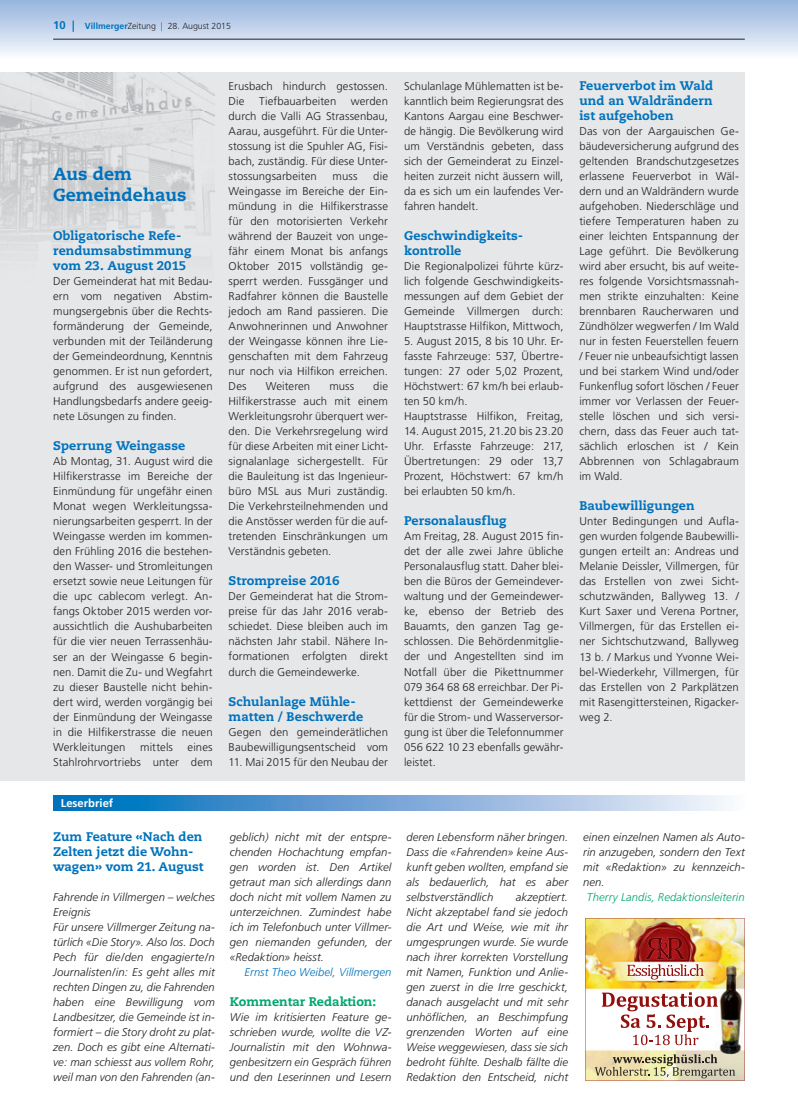
<style>
.page{position:relative;width:798px;height:1117px;background:#fff}
.page>*{position:absolute;margin:0;border:0;box-sizing:border-box;transform-origin:0 0}
.t1{font:800 17.5px/21px "Caecilia";color:#0072bc}
.t2{font:800 12.5px/15px "Caecilia";letter-spacing:.005em;color:#0072bc}
.t3{font:800 12.5px "Caecilia";color:#00a66e}
.t4{font:300 11.25px/15px "Frutiger";letter-spacing:.005em;color:#231f20;text-align:justify}
.t5{font:italic 300 11.25px/15px "Frutiger";letter-spacing:.005em;color:#231f20;text-align:justify}
.t6{font:italic 300 11.25px "Frutiger";letter-spacing:.005em;color:#00a66e}
.t7{font:italic 300 11.25px "Frutiger";letter-spacing:.01em;color:#0072bc}
.t8{font:700 11.25px "Frutiger";color:#fff}
.t9{font:300 8.75px "Frutiger";color:#231f20}
.s1{font-weight:700;font-size:11.25px;color:#0072bc}
.s2{font-family:"Myriad";font-weight:700;font-size:11.25px;color:#0072bc}
.s3{font-weight:700;color:#0072bc}
.s4{color:#0072bc}
</style>
<div class="page">
<svg style="left:0;top:0;width:797px;height:55px;background:#c2d3ea"></svg>
<hr style="left:53px;top:39px;width:691px;height:1px;background:#231f20">
<div style="left:0;top:72px;width:744px;height:708px;background:#e6e7e9"></div>
<img style="left:0;top:72px;width:215px;height:175px">
<img style="left:585px;top:918px;width:159px;height:162px">
<svg style="left:54px;top:795px;width:673px;height:15px;background:#73a9d8"></svg>
<p class="t9" style="left:53px;top:21px;width:179px"><span class="s1">10</span> <span class="s2">|</span> <span class="s3">Villmerger</span>Zeitung <span class="s4">|</span> 28. August 2015</p>
<h1 class="t1" style="left:53px;top:163px;width:135px">Aus dem<br>Gemeindehaus</h1>
<p class="t2" style="left:53px;top:228px;width:140px">Obligatorische Refe&shy;rendumsabstimmung vom 23. August 2015</p>
<p class="t4" style="left:53px;top:274px;width:161px">Der Gemeinderat hat mit Bedau&shy;ern vom negativen Abstim&shy;mungsergebnis über die Rechts&shy;formänderung der Gemeinde, verbunden mit der Teiländerung der Gemeindeordnung, Kenntnis genommen. Er ist nun gefordert, aufgrund des ausgewiesenen Handlungsbedarfs andere geeig&shy;nete Lösungen zu finden.</p>
<p class="t2" style="left:53px;top:438px;width:134px">Sperrung Weingasse</p>
<p class="t4" style="left:53px;top:454px;width:161px">Ab Montag, 31. August wird die Hilfikerstrasse im Bereiche der Einmündung für ungefähr einen Monat wegen Werkleitungssa&shy;nierungsarbeiten gesperrt. In der Weingasse werden im kommen&shy;den Frühling 2016 die bestehen&shy;den Wasser- und Stromleitungen ersetzt sowie neue Leitungen für die upc cablecom verlegt. An&shy;fangs Oktober 2015 werden vor&shy;aussichtlich die Aushubarbeiten für die vier neuen Terrassenhäu&shy;ser an der Weingasse 6 begin&shy;nen. Damit die Zu- und Wegfahrt zu dieser Baustelle nicht behin&shy;dert wird, werden vorgängig bei der Einmündung der Weingasse in die Hilfikerstras se die neuen Werkleitungen</p>
<p class="t4" style="left:140px;top:739px;width:34px">mittels</p>
<p class="t4" style="left:53px;top:739px;width:161px;text-align:right">eines<br>Stahlrohrvortriebs unter dem</p>
<p class="t8" style="left:61px;top:796px;width:54px">Leserbrief</p>
<p class="t2" style="left:53px;top:828px;width:152px">Zum Feature «Nach den<br>Zelten jetzt die Wohn&shy;wagen» vom 21. August</p>
<p class="t5" style="left:53px;top:889px;width:163px;text-align:left">Fahrende in Villmergen – welches<br>Ereignis<br>Für unsere Villmerger Zeitung na&shy;türlich «Die Story». Also los. Doch<br>Pech für die/den engagierte/n<br>Journalisten/in: Es geht alles mit rechten Dingen zu, die Fahrenden haben eine Bewilligung vom<br>Landbesitzer, die Gemeinde ist in&shy;formiert – die Story droht zu plat&shy;zen. Doch es gibt eine Alternati&shy;ve: man schiesst aus vollem Rohr, weil man von den Fahrenden (an-</p>
<p class="t4" style="left:228px;top:79px;width:161px">Erusbach hindurch gestossen.<br>Die</p>
<p class="t4" style="left:259px;top:94px;width:79px">Tiefbauarbeiten</p>
<p class="t4" style="left:228px;top:94px;width:161px;text-indent:122px">werden durch die Valli AG Strassenbau, Aarau, ausgeführt. Für die Unter&shy;stossung ist die Spuhler AG, Fisi&shy;bach, zuständig. Für diese Unter&shy;stossungsarbeiten</p>
<p class="t4" style="left:228px;top:169px;width:161px;text-indent:145px">die Weingasse im Bereiche der Ein&shy;mündung in die Hilfikerstrasse für den motorisierten Verkehr während der Bauzeit von unge&shy;fähr einem Monat bis anfangs Oktober 2015 vollständig ge&shy;sperrt werden. Fussgänger und Radfahrer können die Baustelle jedoch am Rand passieren. Die Anwohnerinnen und Anwohner der Weingasse können ihre Lie&shy;genschaften mit dem Fahrzeug nur noch via Hilfikon erreichen.<br>Des</p>
<p class="t4" style="left:332px;top:169px;width:26px">muss</p>
<p class="t4" style="left:228px;top:379px;width:161px;text-indent:145px">die Hilfikerstras se auch mit einem Werkleitungsrohr überquert wer&shy;den. Die Verkehrsregelung wird für diese Arbeiten mit einer Licht&shy;signalanlage sichergestellt. Für die Bauleitung ist das Ingenieur&shy;büro MSL aus Muri zuständig.<br>Die Verkehrsteilnehmenden und die Anstösser werden für die auf&shy;tretenden Einschränkungen um Verständnis gebeten.</p>
<p class="t2" style="left:228px;top:573px;width:112px">Strompreise 2016</p>
<p class="t4" style="left:228px;top:589px;width:161px">Der Gemeinderat hat die Strom&shy;preise für das Jahr 2016 verab&shy;schiedet. Diese bleiben auch im nächsten Jahr stabil. Nähere In&shy;formationen erfolgten direkt durch die Gemeindewerke.</p>
<p class="t2" style="left:228px;top:693px;width:136px">Schulanlage Mühle&shy;matten / Beschwerde</p>
<p class="t4" style="left:228px;top:724px;width:161px">Gegen den gemeinderätlichen<br>Baubewilligungsentscheid vom</p>
<p class="t4" style="left:228px;top:754px;width:161px">11. Mai 2015 für den Neubau der</p>
<p class="t4" style="left:265px;top:379px;width:46px">Weiteren</p>
<p class="t4" style="left:329px;top:379px;width:26px">muss</p>
<p class="t4" style="left:404px;top:79px;width:161px">Schulanlage Mühlematten ist be&shy;kanntlich beim Regierungsrat des Kantons Aargau eine Beschwer&shy;de hängig. Die Bevölkerung wird um Verständnis gebeten, dass sich der Gemeinderat zu Einzel&shy;heiten zurzeit nicht äussern will, da es sich um ein laufendes Ver&shy;fahren handelt.</p>
<p class="t2" style="left:404px;top:228px;width:120px">Geschwindigkeits&shy;kontrolle</p>
<p class="t4" style="left:404px;top:259px;width:161px">Die Regionalpolizei führte kürz&shy;lich folgende Geschwindigkeits&shy;messungen auf dem Gebiet der Gemeinde Villmergen durch:<br>Hauptstrasse Hilfikon, Mittwoch,</p>
<p class="t4" style="left:404px;top:334px;width:161px;text-align:left">5. August 2015, 8 bis 10 Uhr. Er&shy;fasste Fahrzeuge: 537, Übertre&shy;tungen: 27 oder 5,02 Prozent,<br>Höchstwert: 67 km/h bei erlaub&shy;ten 50 km/h.<br>Hauptstrasse Hilfikon, Freitag,</p>
<p class="t4" style="left:404px;top:424px;width:161px">14. August 2015, 21.20 bis 23.20<br>Uhr. Erfasste Fahrzeuge: 217, Übertretungen: 29 oder 13,7<br>Prozent, Höchstwert: 67 km/h bei erlaubten 50 km/h.</p>
<p class="t2" style="left:404px;top:513px;width:104px">Personalausflug</p>
<p class="t4" style="left:404px;top:529px;width:161px">Am Freitag, 28. August 2015 fin&shy;det der alle zwei Jahre übliche Personalausflug statt. Daher blei&shy;ben die Büros der Gemeindever&shy;waltung und der Gemeindewer&shy;ke, ebenso der Betrieb des Bauamts, den ganzen Tag ge&shy;schlossen. Die Behördenmitglie&shy;der und Angestellten sind im Notfall über die Pikettnummer 079 364 68 68 erreichbar. Der Pi&shy;kettdienst der Gemeindewerke für die Strom- und Wasserversor&shy;gung ist über die Telefonnummer 056 622 10 23 ebenfalls gewähr&shy;leistet.</p>
<p class="t2" style="left:579px;top:78px;width:135px;text-align:justify">Feuerverbot im Wald und an Waldrändern ist aufgehoben</p>
<p class="t4" style="left:579px;top:124px;width:161px">Das von der Aargauischen Ge&shy;bäudeversicherung aufgrund des geltenden Brandschutzgesetzes erlassene Feuerverbot in Wäl&shy;dern und an Waldrändern wurde aufgehoben. Niederschläge und tiefere Temperaturen haben zu einer leichten Entspannung der Lage geführt. Die Bevölkerung wird aber ersucht, bis auf weite&shy;res folgende Vorsichtsmassnah&shy;men strikte einzuhalten: Keine brennbaren Raucherwaren und Zündhölzer wegwerfen / Im Wald nur in festen Feuerstellen feuern / Feuer nie unbeaufsichtigt lassen und bei starkem Wind und/oder Funkenflug sofort löschen / Feuer immer vor Verlassen der Feuer&shy;stelle löschen und sich versi&shy;chern, dass das Feuer auch tat&shy;sächlich erloschen ist / Kein Abbrennen von Schlagabraum im Wald.</p>
<p class="t2" style="left:579px;top:498px;width:117px">Baubewilligungen</p>
<p class="t4" style="left:579px;top:514px;width:161px">Unter Bedingungen und Aufla&shy;gen wurden folgende Baubewilli&shy;gungen erteilt an: Andreas und Melanie Deissler, Villmergen, für das Erstellen von zwei Sicht&shy;schutzwänden, Ballyweg 13. / Kurt Saxer und Verena Portner, Villmergen, für das Erstellen ei&shy;ner Sichtschutzwand, Ballyweg 13 b. / Markus und Yvonne Wei&shy;bel-Wiederkehr, Villmergen, für das Erstellen von 2 Parkplätzen mit Rasengittersteinen, Rigacker&shy;weg 2.</p>
<p class="t5" style="left:230px;top:829px;width:163px">geblich) nicht mit der entspre&shy;chenden Hochachtung empfan&shy;gen worden ist. Den Artikel getraut man sich allerdings dann doch nicht mit vollem Namen zu unterzeichnen. Zumindest habe ich im Telefonbuch unter Villmer&shy;gen niemanden gefunden, der «Redaktion» heisst.</p>
<p class="t7" style="left:244px;top:965px;width:148px">Ernst Theo Weibel, Villmergen</p>
<p class="t3" style="left:230px;top:993px;width:148px">Kommentar Redaktion:</p>
<p class="t5" style="left:230px;top:1009px;width:163px">Wie im kritisierten Feature ge&shy;schrieben wurde, wollte die VZ-Journalistin mit den Wohnwa&shy;genbesitzern ein Gespräch führen und den Leserinnen und Lesern</p>
<p class="t5" style="left:406px;top:829px;width:163px">deren Lebensform näher bringen.<br>Dass die «Fahrenden» keine Aus&shy;kunft geben wollten, empfand sie als bedauerlich, hat es aber selbstverständlich</p>
<p class="t5" style="left:406px;top:889px;width:163px;text-indent:109px">akzeptiert.<br>Nicht akzeptabel fand sie jedoch die Art und Weise, wie mit ihr umgesprungen wurde. Sie wurde nach ihrer korrekten Vorstellung mit Namen, Funktion und Anlie&shy;gen zuerst in die Irre geschickt, danach ausgelacht und mit sehr unhöflichen, an Beschimpfung grenzenden Worten auf eine Weise weggewiesen, dass sie sich bedroht fühlte. Deshalb fällte die Redaktion den Entscheid, nicht</p>
<p class="t5" style="left:583px;top:829px;width:163px">einen einzelnen Namen als Auto&shy;rin anzugeben, sondern den Text mit «Redaktion» zu kennzeich&shy;nen.</p>
<p class="t6" style="left:586px;top:890px;width:159px">Therry Landis, Redaktionsleiterin</p>
</div>
